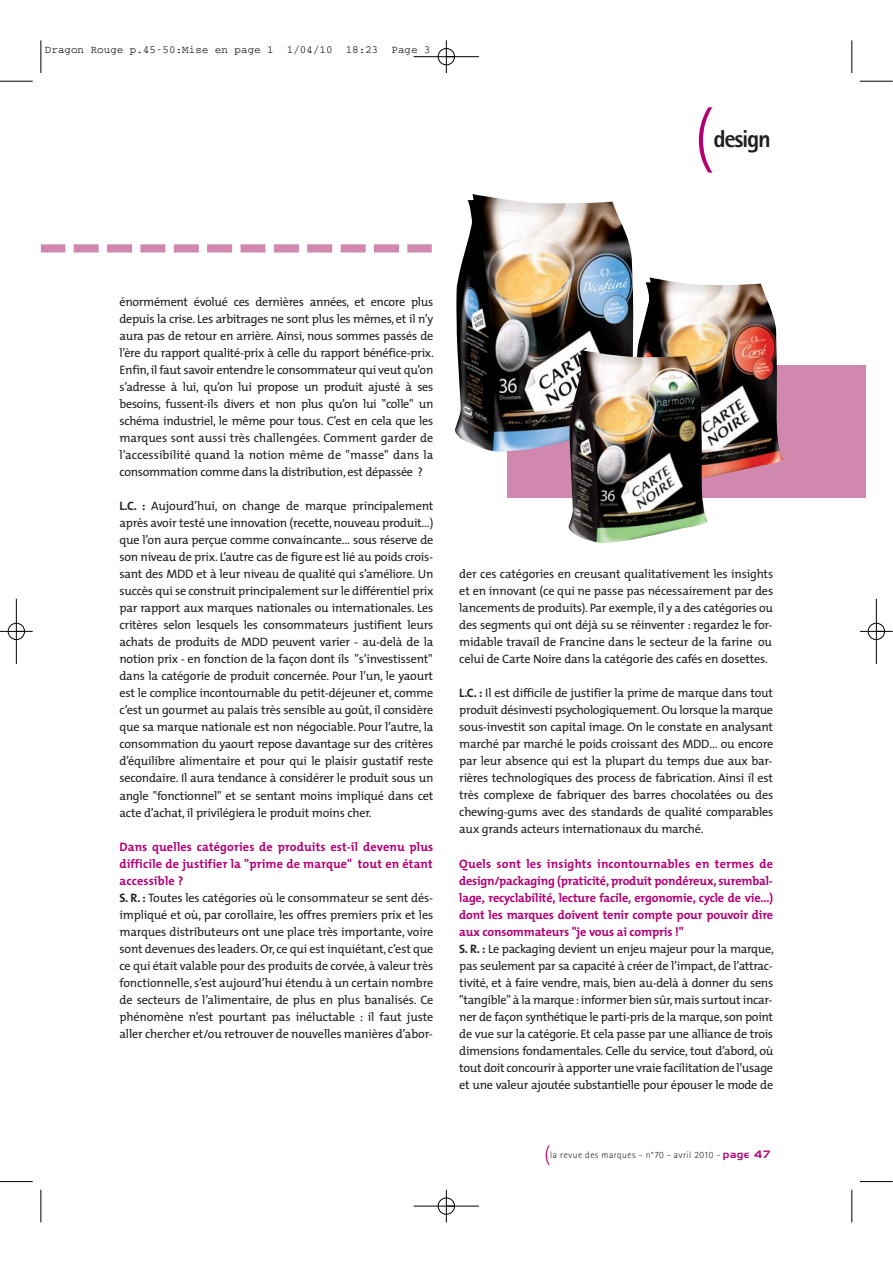
<style>
.page{position:relative;width:893px;height:1263px;background:#fff}
.page>*{position:absolute;margin:0;border:0;box-sizing:border-box;transform-origin:0 0}
.t1{font:300 68.1px "The Mix";color:#b30075}
.t2{font:800 24.45px "Rotis Sans Serif";letter-spacing:-.055em;color:#231f20}
.t3{font:12.3px/17.1px "The Mix";letter-spacing:-.02em;color:#231f20;text-align:justify}
.t4{font:10.95px "Courier";color:#000}
.t5{font:300 9.6px "Rotis Sans Serif";letter-spacing:.05em;color:#231f20}
.s1{font-weight:700}
.s2{font-weight:700;color:#b30075}
.s3{font-family:"The Mix";font-size:20.4px;color:#b30075}
.s4{font-family:"Hancock Park Laser";font-weight:400;color:#b30075}
</style>
<div class="page">
<div style="left:508px;top:365px;width:358px;height:133px;background:#d188af"></div>
<svg style="left:65px;top:244px;width:334px;height:9px"></svg>
<div style="left:41px;top:244px;width:24px;height:9px;background:#d188af"></div>
<div style="left:407px;top:244px;width:25px;height:9px;background:#d188af"></div>
<img style="left:455px;top:194px;width:179px;height:258px">
<img style="left:637px;top:277px;width:146px;height:201px">
<img style="left:568px;top:350px;width:140px;height:193px">
<hr style="left:41px;top:40px;width:1px;height:33px;background:#000">
<hr style="left:0;top:81px;width:33px;height:1px;background:#000">
<hr style="left:851px;top:40px;width:1px;height:33px;background:#000">
<hr style="left:860px;top:81px;width:32px;height:1px;background:#000">
<hr style="left:41px;top:1190px;width:1px;height:32px;background:#000">
<hr style="left:0;top:1181px;width:33px;height:1px;background:#000">
<hr style="left:851px;top:1190px;width:1px;height:32px;background:#000">
<hr style="left:860px;top:1181px;width:32px;height:1px;background:#000">
<div style="left:438px;top:1198px;width:17px;height:17px;border:1px solid #fff;border-radius:50%"></div>
<hr style="left:414px;top:56px;width:65px;height:1px;background:#000">
<hr style="left:414px;top:1206px;width:65px;height:1px;background:#000">
<hr style="left:16px;top:599px;width:1px;height:65px;background:#000">
<hr style="left:876px;top:599px;width:1px;height:65px;background:#000">
<hr style="left:446px;top:40px;width:1px;height:33px;background:#000">
<hr style="left:446px;top:1190px;width:1px;height:32px;background:#000">
<hr style="left:0;top:631px;width:33px;height:1px;background:#000">
<hr style="left:860px;top:631px;width:33px;height:1px;background:#000">
<div style="left:438px;top:48px;width:17px;height:17px;border:1px solid #000;border-radius:50%"></div>
<div style="left:438px;top:1198px;width:17px;height:16px;border:1px solid #000;border-radius:50%"></div>
<div style="left:8px;top:623px;width:17px;height:17px;border:1px solid #000;border-radius:50%"></div>
<div style="left:868px;top:623px;width:17px;height:17px;border:1px solid #000;border-radius:50%"></div>
<p class="t4" style="left:45px;top:46px;width:387px">Dragon Rouge p.45-50:Mise en page 1 1/04/10 18:23 Page 3</p>
<h1 class="t1" style="left:693px;top:110px;width:22px">(</h1>
<h2 class="t2" style="left:714px;top:130px;width:59px">design</h2>
<p class="t3" style="left:119px;top:294px;width:316px">énormément évolué ces dernières années, et encore plus depuis la crise. Les arbitrages ne sont plus les mêmes, et il n’y aura pas de retour en arrière. Ainsi, nous sommes passés de l’ère du rapport qualité-prix à celle du rapport bénéfice-prix.<br>Enfin,il faut savoir entendre le consommateur qui veut qu’on s’adresse à lui, qu’on lui propose un produit ajusté à ses besoins, fussent-ils divers et non plus qu’on lui "colle" un schéma industriel, le même pour tous. C’est en cela que les marques sont aussi très challengées. Comment garder de l’accessibilité quand la notion même de "masse" dans la consommation comme dans la distribution, est dépassée ?</p>
<p class="t3" style="left:119px;top:498px;width:315px"><span class="s1">L.C. :</span> Aujourd’hui, on change de marque principalement après avoir testé une innovation (recette, nouveau produit…) que l’on aura perçue comme convaincante… sous réserve de son niveau de prix. L’autre cas de figure est lié au poids crois&shy;sant des MDD et à leur niveau de qualité qui s’améliore. Un succès qui se construit principalement sur le différentiel prix par rapport aux marques nationales ou internationales. Les critères selon lesquels les consommateurs justifient leurs achats de produits de MDD peuvent varier - au-delà de la notion prix - en fonction de la façon dont ils "s’investissent" dans la catégorie de produit concernée. Pour l’un, le yaourt est le complice incontournable du petit-déjeuner et, comme c’est un gourmet au palais très sensible au goût, il considère que sa marque nationale est non négociable. Pour l’autre, la consommation du yaourt repose davantage sur des critères d’équilibre alimentaire et pour qui le plaisir gustatif reste secondaire. Il aura tendance à considérer le produit sous un angle "fonctionnel" et se sentant moins impliqué dans cet acte d’achat, il privilégiera le produit moins cher.</p>
<p class="t3" style="left:119px;top:839px;width:315px;text-align:left"><span class="s2">Dans quelles catégories de produits est-il devenu plus difficile de justifier la "prime de marque" tout en étant accessible ?<br></span><span class="s1">S. R. :</span> Toutes les catégories où le consommateur se sent dés&shy;impliqué et où, par corollaire, les offres premiers prix et les marques distributeurs ont une place très importante, voire sont devenues des leaders. Or, ce qui est inquiétant, c’est que ce qui était valable pour des produits de corvée, à valeur très fonctionnelle, s’est aujourd’hui étendu à un certain nombre de secteurs de l’alimentaire, de plus en plus banalisés. Ce phénomène n’est pourtant pas inéluctable : il faut juste aller chercher et/ou retrouver de nouvelles manières d’abor-</p>
<p class="t3" style="left:459px;top:566px;width:315px">der ces catégories en creusant qualitativement les insights et en innovant (ce qui ne passe pas nécessairement par des lancements de produits). Par exemple,il y a des catégories ou des segments qui ont déjà su se réinventer : regardez le for&shy;midable travail de Francine dans le secteur de la farine ou celui de Carte Noire dans la catégorie des cafés en dosettes.</p>
<p class="t3" style="left:459px;top:686px;width:315px"><span class="s1">L.C. :</span> Il est difficile de justifier la prime de marque dans tout produit désinvesti psychologiquement. Ou lorsque la marque sous-investit son capital image. On le constate en analysant marché par marché le poids croissant des MDD… ou encore par leur absence qui est la plupart du temps due aux bar&shy;rières technologiques des process de fabrication. Ainsi il est très complexe de fabriquer des barres chocolatées ou des chewing-gums avec des standards de qualité comparables aux grands acteurs internationaux du marché.</p>
<p class="t3" style="left:459px;top:856px;width:316px;text-align:left"><span class="s2">Quels sont les insights incontournables en termes de design/packaging (praticité, produit pondéreux, surembal&shy;lage, recyclabilité, lecture facile, ergonomie, cycle de vie…) dont les marques doivent tenir compte pour pouvoir dire aux consommateurs "je vous ai compris !"<br></span><span class="s1">S. R. :</span> Le packaging devient un enjeu majeur pour la marque, pas seulement par sa capacité à créer de l’impact, de l’attrac&shy;tivité, et à faire vendre, mais, bien au-delà à donner du sens "tangible" à la marque :informer bien sûr,mais surtout incar&shy;ner de façon synthétique le parti-pris de la marque, son point de vue sur la catégorie. Et cela passe par une alliance de trois dimensions fondamentales. Celle du service, tout d’abord, où tout doit concourir à apporter une vraie facilitation de l’usage et une valeur ajoutée substantielle pour épouser le mode de</p>
<p class="t5" style="left:544px;top:1152px;width:228px"><span class="s3">(</span>la revue des marques - n°70 - avril 2010 - <span class="s4">page 47</span></p>
</div>
